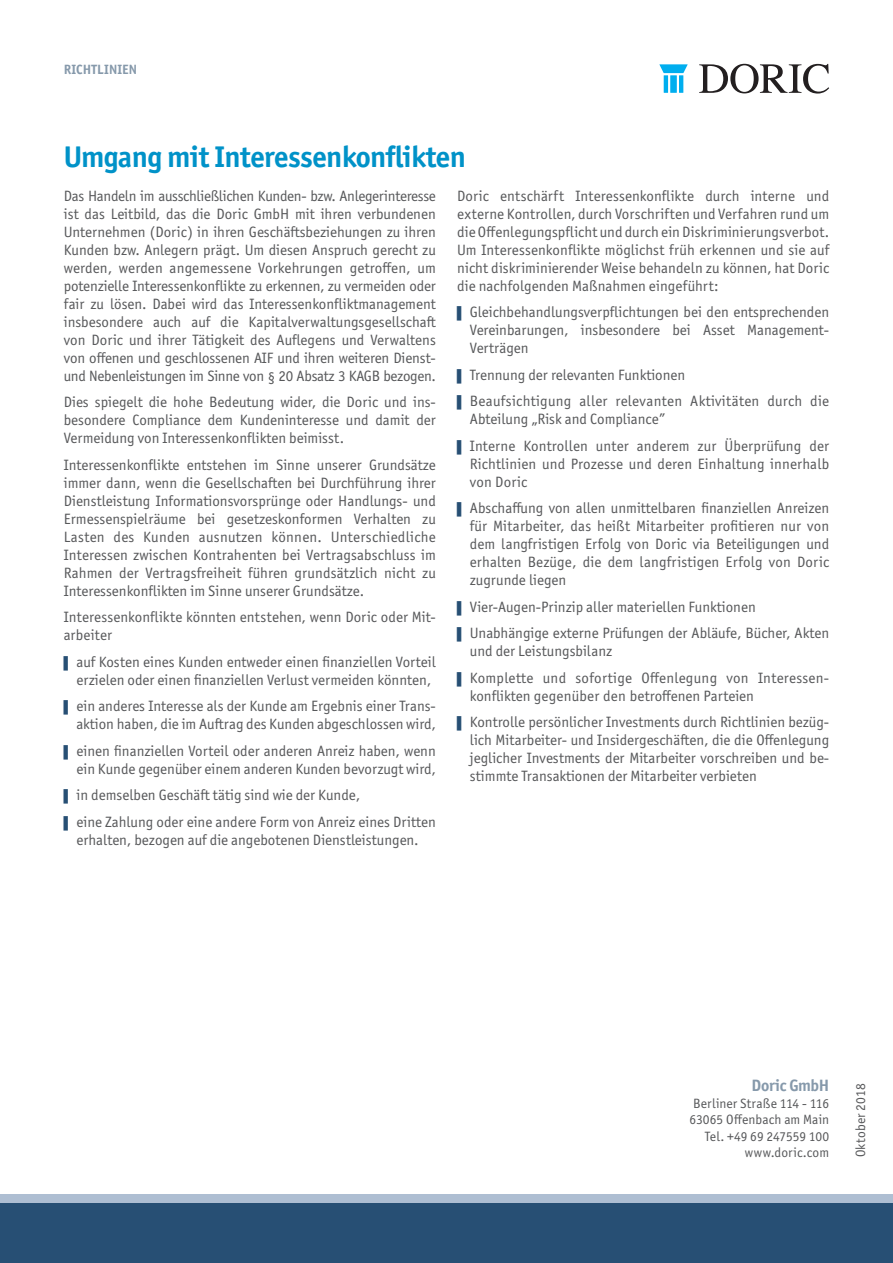
<style>
.page{position:relative;width:893px;height:1263px;background:#fff}
.page>*{position:absolute;margin:0;border:0;box-sizing:border-box;transform-origin:0 0}
.Titel_3{font:700 30px "Officina Sans ITC Std";letter-spacing:-.02em;color:#0092c8}
.Fließtext{font:700 16.5px "Officina Sans ITC Std";letter-spacing:-.02em;color:#8699ab}
.Doric_Standard{font:15px/18px "Officina Sans ITC Std";color:#57585a;text-align:justify}
.Fließtext-2{font:15px/18px "Officina Sans ITC Std";letter-spacing:.005em;color:#57585a}
.Doric_Standard-2{font:15px/18px "Officina Sans ITC Std";letter-spacing:.02em;color:#57585a}
.Fließtext-3{font:13.5px "Officina Sans ITC Std";letter-spacing:.005em;color:#57585a}
.Titel_2{font:700 13.5px "Officina Sans ITC Std";letter-spacing:.01em;color:#8699ab}
.s1{font-family:"Times New Roman";font-size:12px;color:#274f74}
</style>
<div class="page">
<div style="left:0;top:1201px;width:893px;height:62px;background:#274f74"></div>
<div style="left:0;top:1194px;width:893px;height:9px;background:#aebed2"></div>
<svg style="left:699px;top:64px;width:130px;height:30px"></svg>
<hr style="left:664px;top:75px;width:4px;height:18px;background:#00aeef">
<hr style="left:679px;top:75px;width:4px;height:18px;background:#00aeef">
<div style="left:670px;top:75px;width:7px;height:18px;background:#00aeef"></div>
<svg style="left:659px;top:64px;width:29px;height:9px"></svg>
<p class="Titel_2" style="left:64px;top:61px;width:75px">RICHTLINIEN</p>
<p class="Titel_3" style="left:64px;top:138px;width:403px">Umgang mit Interessenkonflikten</p>
<p class="Doric_Standard" style="left:64px;top:186px;width:374px">Das Handeln im ausschließlichen Kunden- bzw. Anlegerinteresse ist das Leitbild, das die Doric GmbH mit ihren verbundenen Unternehmen (Doric) in ihren Geschäftsbeziehungen zu ihren Kunden bzw. Anlegern prägt. Um diesen Anspruch gerecht zu werden, werden angemessene Vorkehrungen getroffen, um potenzielle Interessenkonflikte zu erkennen, zu vermeiden oder fair zu lösen. Dabei wird das Interessenkonfliktmanagement insbesondere auch auf die Kapitalverwaltungsgesellschaft von Doric und ihrer Tätigkeit des Auflegens und Verwaltens von offenen und geschlossenen AIF und ihren weiteren Dienst&shy;und Nebenleistungen im Sinne von § 20 Absatz 3 KAGB bezogen.</p>
<p class="Doric_Standard" style="left:64px;top:393px;width:374px">Dies spiegelt die hohe Bedeutung wider, die Doric und ins&shy;besondere Compliance dem Kundeninteresse und damit der Vermeidung von Interessenkonflikten beimisst.</p>
<p class="Doric_Standard" style="left:64px;top:455px;width:374px">Interessenkonflikte entstehen im Sinne unserer Grundsätze immer dann, wenn die Gesellschaften bei Durchführung ihrer Dienstleistung Informationsvorsprünge oder Handlungs- und Ermessenspielräume bei gesetzeskonformen Verhalten zu Lasten des Kunden ausnutzen können. Unterschiedliche Interessen zwischen Kontrahenten bei Vertragsabschluss im Rahmen der Vertragsfreiheit führen grundsätzlich nicht zu Interessenkonflikten im Sinne unserer Grundsätze.</p>
<p class="Fließtext-2" style="left:64px;top:608px;width:374px">Interessenkonflikte könnten entstehen, wenn Doric oder Mit&shy;arbeiter</p>
<p class="Doric_Standard" style="left:64px;top:652px;width:374px;text-align:center"><span class="s1">▌</span> auf Kosten eines Kunden entweder einen finanziellen Vorteil erzielen oder einen finanziellen Verlust vermeiden könnten,</p>
<p class="Doric_Standard" style="left:64px;top:697px;width:374px;text-align:right"><span class="s1">▌</span> ein anderes Interesse als der Kunde am Ergebnis einer Trans&shy;aktion haben, die im Auftrag des Kunden abgeschlossen wird,</p>
<p class="Doric_Standard" style="left:64px;top:741px;width:374px;text-align:right"><span class="s1">▌</span> einen finanziellen Vorteil oder anderen Anreiz haben, wenn ein Kunde gegenüber einem anderen Kunden bevorzugt wird,</p>
<p class="Doric_Standard" style="left:64px;top:786px;width:298px"><span class="s1">▌</span> in demselben Geschäft tätig sind wie der Kunde,</p>
<p class="Doric_Standard" style="left:64px;top:812px;width:374px;text-align:center"><span class="s1">▌</span> eine Zahlung oder eine andere Form von Anreiz eines Dritten erhalten, bezogen auf die angebotenen Dienstleistungen.</p>
<p class="Fließtext-2" style="left:457px;top:186px;width:374px;text-align:justify">Doric entschärft Interessenkonflikte durch interne und externe Kontrollen, durch Vorschriften und Verfahren rund um die Offenlegungspflicht und durch ein Diskriminierungsverbot.<br>Um Interessenkonflikte möglichst früh erkennen und sie auf nicht diskriminierender Weise behandeln zu können, hat Doric die nachfolgenden Maßnahmen eingeführt:</p>
<p class="Doric_Standard" style="left:470px;top:303px;width:361px;text-indent:-13px"><span class="s1">▌</span> Gleichbehandlungsverpflichtungen bei den entsprechenden Vereinbarungen, insbesondere bei Asset Management-Verträgen</p>
<p class="Doric_Standard" style="left:457px;top:365px;width:230px"><span class="s1">▌</span> Trennung der relevanten Funktionen</p>
<p class="Doric_Standard-2" style="left:470px;top:392px;width:361px;text-indent:-13px"><span class="s1">▌</span> Beaufsichtigung aller relevanten Aktivitäten durch die<br>Abteilung „Risk and Compliance”</p>
<p class="Doric_Standard" style="left:470px;top:436px;width:361px;text-indent:-13px"><span class="s1">▌</span> Interne Kontrollen unter anderem zur Überprüfung der Richtlinien und Prozesse und deren Einhaltung innerhalb von Doric</p>
<p class="Doric_Standard" style="left:470px;top:499px;width:361px;text-indent:-13px"><span class="s1">▌</span> Abschaffung von allen unmittelbaren finanziellen Anreizen für Mitarbeiter, das heißt Mitarbeiter profitieren nur von dem langfristigen Erfolg von Doric via Beteiligungen und erhalten Bezüge, die dem langfristigen Erfolg von Doric zugrunde liegen</p>
<p class="Doric_Standard" style="left:457px;top:597px;width:300px"><span class="s1">▌</span> Vier-Augen-Prinzip aller materiellen Funktionen</p>
<p class="Doric_Standard" style="left:470px;top:624px;width:361px;text-indent:-13px"><span class="s1">▌</span> Unabhängige externe Prüfungen der Abläufe, Bücher, Akten und der Leistungsbilanz</p>
<p class="Doric_Standard-2" style="left:470px;top:668px;width:361px;text-indent:-13px"><span class="s1">▌</span> Komplette und sofortige Offenlegung von Interessen&shy;konflikten gegenüber den betroffenen Parteien</p>
<p class="Doric_Standard" style="left:470px;top:713px;width:361px;text-indent:-13px"><span class="s1">▌</span> Kontrolle persönlicher Investments durch Richtlinien bezüg&shy;lich Mitarbeiter- und Insidergeschäften, die die Offenlegung jeglicher Investments der Mitarbeiter vorschreiben und be&shy;stimmte Transaktionen der Mitarbeiter verbieten</p>
<p class="Fließtext" style="left:752px;top:1075px;width:79px">Doric GmbH</p>
<p class="Fließtext-3" style="left:693px;top:1095px;width:137px">Berliner Straße 114 - 116</p>
<p class="Fließtext-3" style="left:689px;top:1112px;width:141px">63065 Offenbach am Main</p>
<p class="Fließtext-3" style="left:705px;top:1128px;width:126px">Tel. +49 69 247559 100</p>
<p class="Fließtext-3" style="left:745px;top:1145px;width:86px">www.doric.com</p>
<p class="Fließtext-3" style="left:853px;top:1157px;width:75px;rotate:-90deg">Oktober 2018</p>
</div>
